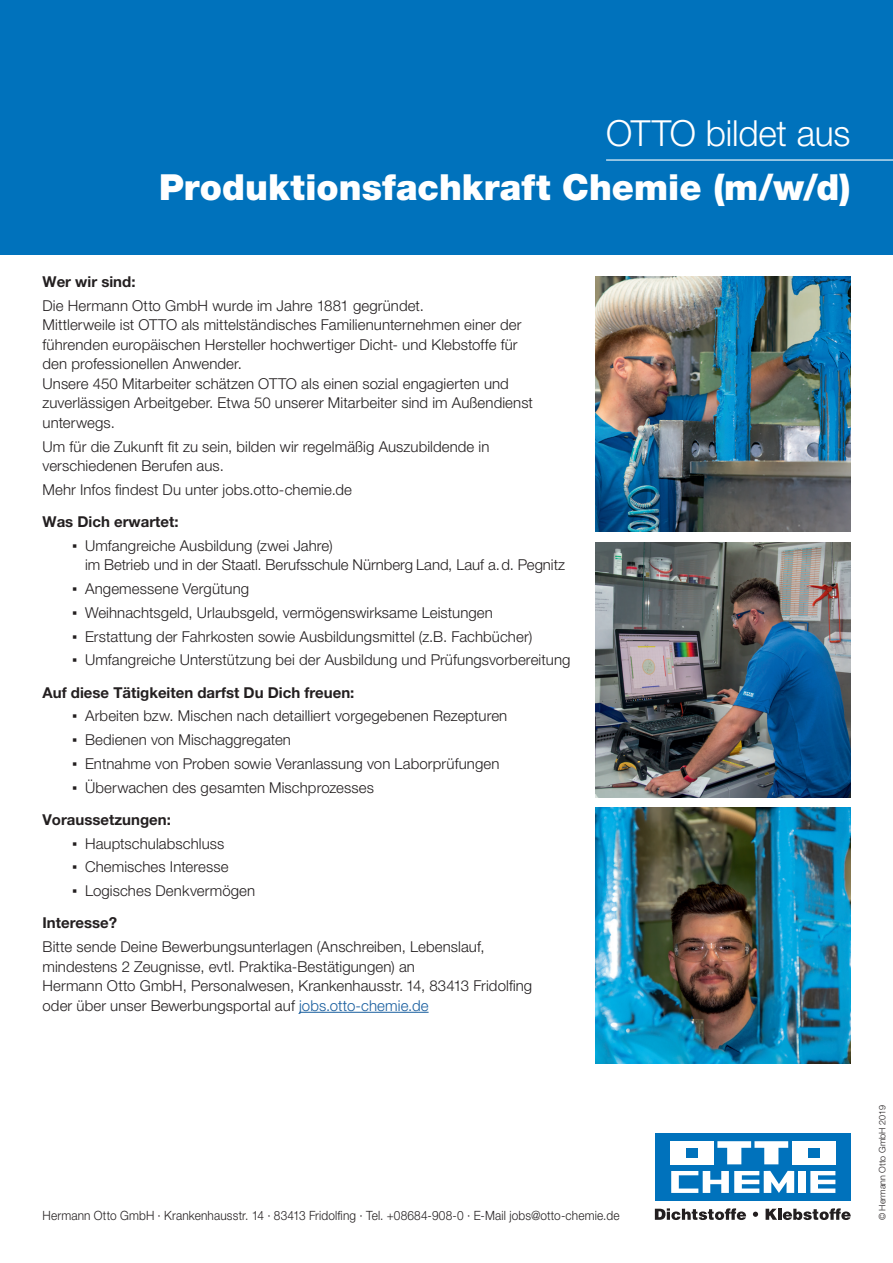
<style>
.page{position:relative;width:893px;height:1263px;background:#fff}
.page>*{position:absolute;margin:0;border:0;box-sizing:border-box;transform-origin:0 0}
.t1{font:900 36px "Helvetica Neue LT Pro";color:#fff}
.t2{font:300 36px "Helvetica Neue LT Pro";letter-spacing:-.005em;color:#fff}
.t3{font:300 15px/19.5px "Helvetica Neue LT Pro";letter-spacing:.005em;color:#231f20}
.t4{font:700 15px "Helvetica Neue LT Pro";color:#231f20}
.t5{font:300 12.75px "Helvetica Neue LT Pro";letter-spacing:.015em;color:#231f20;scale:.93 1}
.t6{font:300 9px "Helvetica Neue LT Pro";color:#231f20}
.s1{font-family:"Arial";font-weight:400}
.s2{font-weight:700}
.s3{color:#175d9e}
</style>
<div class="page">
<div style="left:0;top:0;width:893px;height:255px;background:#0072bc"></div>
<div style="left:655px;top:1133px;width:195px;height:68px;background:#0072bc"></div>
<div style="left:670px;top:1141px;width:44px;height:23px;background:#fff"></div>
<div style="left:686px;top:1148px;width:12px;height:10px;background:#0072bc"></div>
<div style="left:792px;top:1141px;width:43px;height:23px;background:#fff"></div>
<div style="left:808px;top:1148px;width:12px;height:10px;background:#0072bc"></div>
<svg style="left:717px;top:1141px;width:71px;height:23px"></svg>
<svg style="left:671px;top:1171px;width:123px;height:22px"></svg>
<div style="left:798px;top:1171px;width:8px;height:22px;background:#fff"></div>
<svg style="left:810px;top:1171px;width:25px;height:22px"></svg>
<svg style="left:655px;top:1208px;width:91px;height:12px"></svg>
<svg style="left:753px;top:1211px;width:5px;height:6px"></svg>
<svg style="left:766px;top:1208px;width:84px;height:12px"></svg>
<hr style="left:606px;top:159px;width:287px;height:2px;background:#fff">
<img style="left:595px;top:276px;width:255px;height:255px">
<img style="left:595px;top:542px;width:255px;height:255px">
<img style="left:595px;top:808px;width:255px;height:255px">
<hr style="left:299px;top:1012px;width:130px;height:1px;background:#175d9e">
<h1 class="t2" style="left:606px;top:111px;width:246px">OTTO bildet aus</h1>
<h1 class="t1" style="left:159px;top:166px;width:693px">Produktionsfachkraft Chemie (m/w/d)</h1>
<p class="t4" style="left:43px;top:272px;width:95px">Wer wir sind:</p>
<p class="t3" style="left:43px;top:295px;width:492px">Die Hermann Otto GmbH wurde im Jahre 1881 gegründet.<br>Mittlerweile ist OTTO als mittelständisches Familienunternehmen einer der führenden europäischen Hersteller hochwertiger Dicht- und Klebstoffe für den professionellen Anwender.<br>Unsere 450 Mitarbeiter schätzen OTTO als einen sozial engagierten und zuverlässigen Arbeitgeber. Etwa 50 unserer Mitarbeiter sind im Außendienst unterwegs.</p>
<p class="t3" style="left:43px;top:436px;width:448px">Um für die Zukunft fit zu sein, bilden wir regelmäßig Auszubildende in verschiedenen Berufen aus.</p>
<p class="t3" style="left:43px;top:479px;width:311px">Mehr Infos findest Du unter jobs.otto-chemie.de</p>
<p class="t4" style="left:43px;top:512px;width:138px">Was Dich erwartet:</p>
<p class="t3" style="left:85px;top:535px;width:482px;text-indent:-13px"><span class="s1">▪</span> Umfangreiche Ausbildung (zwei Jahre)<br>im Betrieb und in der Staatl. Berufsschule Nürnberg Land, Lauf a.d. Pegnitz</p>
<p class="t3" style="left:72px;top:579px;width:178px"><span class="s1">▪</span> Angemessene Vergütung</p>
<p class="t3" style="left:72px;top:602px;width:422px"><span class="s1">▪</span> Weihnachtsgeld, Urlaubsgeld, vermögenswirksame Leistungen</p>
<p class="t3" style="left:72px;top:626px;width:462px"><span class="s1">▪</span> Erstattung der Fahrkosten sowie Ausbildungsmittel (z.B. Fachbücher)</p>
<p class="t3" style="left:43px;top:644px;width:529px;line-height:32.2px;text-indent:30px"><span class="s1">▪</span> Umfangreiche Unterstützung bei der Ausbildung und Prüfungsvorbereitung<br><span class="s2">Auf diese Tätigkeiten darfst Du Dich freuen:</span></p>
<p class="t3" style="left:72px;top:706px;width:437px"><span class="s1">▪</span> Arbeiten bzw. Mischen nach detailliert vorgegebenen Rezepturen</p>
<p class="t3" style="left:72px;top:730px;width:220px"><span class="s1">▪</span> Bedienen von Mischaggregaten</p>
<p class="t3" style="left:72px;top:753px;width:429px"><span class="s1">▪</span> Entnahme von Proben sowie Veranlassung von Laborprüfungen</p>
<p class="t3" style="left:43px;top:771px;width:333px;line-height:32.2px;text-indent:30px"><span class="s1">▪</span> Überwachen des gesamten Mischprozesses<br><span class="s2">Voraussetzungen:</span></p>
<p class="t3" style="left:72px;top:833px;width:154px"><span class="s1">▪</span> Hauptschulabschluss</p>
<p class="t3" style="left:72px;top:857px;width:158px"><span class="s1">▪</span> Chemisches Interesse</p>
<p class="t3" style="left:43px;top:874px;width:214px;line-height:32.2px;text-indent:30px"><span class="s1">▪</span> Logisches Denkvermögen<br><span class="s2">Interesse?</span></p>
<p class="t3" style="left:43px;top:937px;width:491px">Bitte sende Deine Bewerbungsunterlagen (Anschreiben, Lebenslauf, mindestens 2 Zeugnisse, evtl. Praktika-Bestätigungen) an<br>Hermann Otto GmbH, Personalwesen, Krankenhausstr. 14, 83413 Fridolfing oder über unser Bewerbungsportal auf <span class="s3">jobs.otto-chemie.de</span></p>
<p class="t5" style="left:43px;top:1208px;width:622px">Hermann Otto GmbH · Krankenhausstr. 14 · 83413 Fridolfing · Tel. +08684-908-0 · E-Mail jobs@otto-chemie.de</p>
<p class="t6" style="left:877px;top:1220px;width:117px;rotate:-90deg">© Hermann Otto GmbH 2019</p>
</div>
